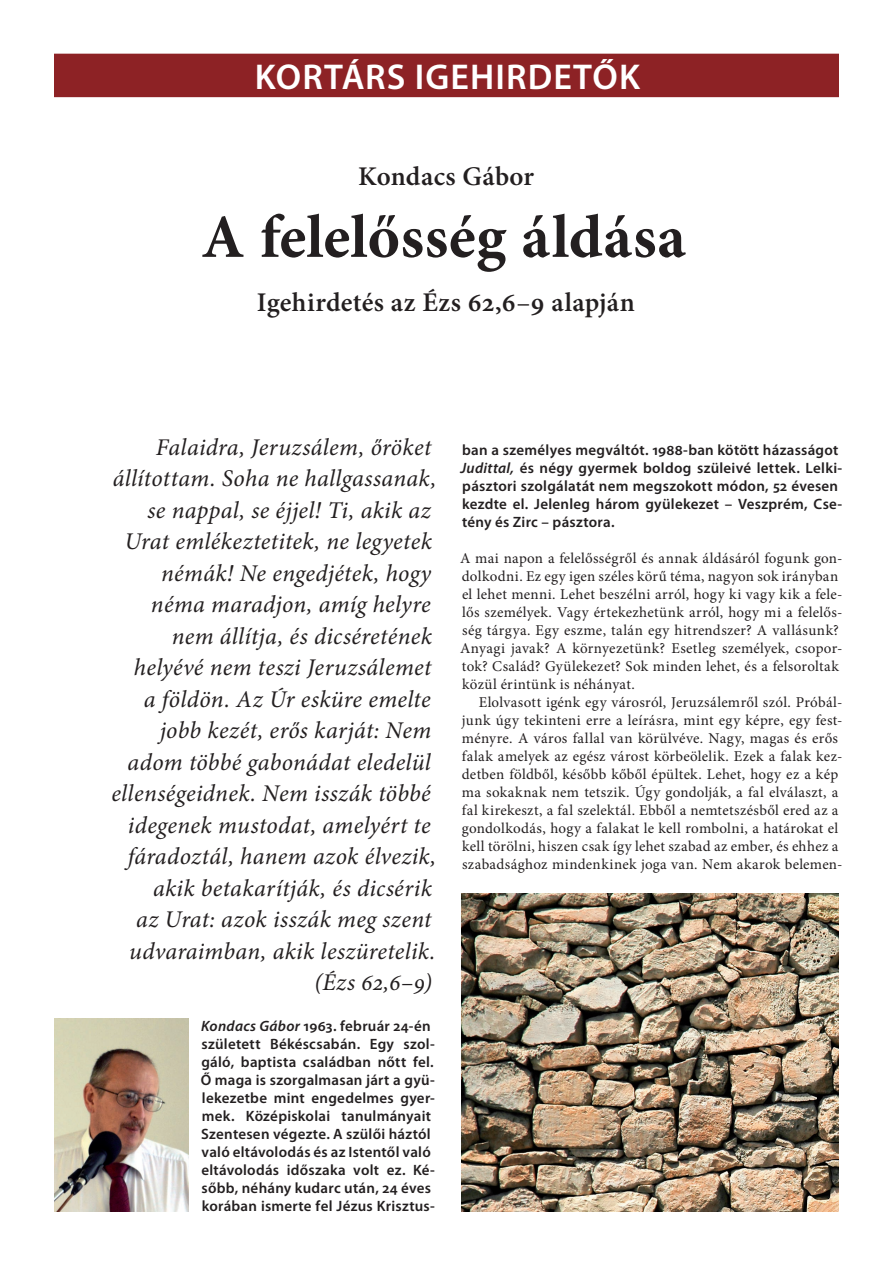
<style>
.page{position:relative;width:893px;height:1263px;background:#fff}
.page>*{position:absolute;margin:0;border:0;box-sizing:border-box;transform-origin:0 0}
.t1{font:700 61.5px "Minion Pro";letter-spacing:.005em;color:#231f20}
.t2{font:600 36px "Myriad Pro";letter-spacing:.03em;color:#fff}
.t3{font:600 27px "Minion Pro";letter-spacing:.01em;color:#231f20}
.t4{font:italic 24px/31.5px "Minion Pro";letter-spacing:.01em;color:#231f20;text-align:right}
.t5{font:15px/18px "Minion Pro";letter-spacing:.02em;color:#231f20}
.t6{font:600 15px/18px "Myriad Pro";letter-spacing:.02em;color:#231f20}
.s1{font-weight:400}
.s2{font-style:normal}
.s3{font-style:italic}
</style>
<div class="page">
<div style="left:54px;top:54px;width:785px;height:43px;background:#8d2225"></div>
<img style="left:54px;top:1018px;width:134px;height:194px">
<img style="left:461px;top:893px;width:378px;height:319px">
<h2 class="t2" style="left:255px;top:54px;width:362px">kortárs igehirdetők</h2>
<h3 class="t3" style="left:358px;top:158px;width:178px">Kondacs Gábor</h3>
<h1 class="t1" style="left:201px;top:194px;width:486px">A felelősség áldása</h1>
<h3 class="t3" style="left:257px;top:284px;width:380px">Igehirdetés az Ézs 62,6<span class="s1">–</span>9 alapján</h3>
<p class="t4" style="left:111px;top:431px;width:326px">Falaidra, Jeruzsálem, őröket állítottam. Soha ne hallgassanak, se nappal, se éjjel! Ti, akik az<br>Urat emlékeztetitek, ne legyetek némák! Ne engedjétek, hogy néma maradjon, amíg helyre nem állítja, és dicséretének helyévé nem teszi Jeruzsálemet<br>a földön. Az Úr esküre emelte jobb kezét, erős karját: Nem adom többé gabonádat eledelül ellenségeidnek. Nem isszák többé idegenek mustodat, amelyért te fáradoztál, hanem azok élvezik, akik betakarítják, és dicsérik<br>az Urat: azok isszák meg szent udvaraimban, akik leszüretelik. (Ézs 62,6<span class="s2">–</span>9)</p>
<p class="t6" style="left:201px;top:1016px;width:236px"><span class="s3">Kondacs Gábor</span> 1963. február 24-én született Békéscsabán. Egy szol&shy;gáló, baptista családban nőtt fel.<br>Ő maga is szorgalmasan járt a gyü&shy;lekezetbe mint engedelmes gyer&shy;mek. Középiskolai tanulmányait Szentesen végezte. A szülői háztól való eltávolodás és az Istentől való eltávolodás időszaka volt ez. Ké&shy;sőbb, néhány kudarc után, 24 éves korában ismerte fel Jézus Krisztus-</p>
<p class="t6" style="left:461px;top:440px;width:383px">ban a személyes megváltót. 1988-ban kötött házasságot <span class="s3">Judittal,</span> és négy gyermek boldog szüleivé lettek. Lelki&shy;pásztori szolgálatát nem megszokott módon, 52 évesen kezdte el. Jelenleg három gyülekezet – Veszprém, Cse&shy;tény és Zirc – pásztora.</p>
<p class="t5" style="left:460px;top:549px;width:384px">A mai napon a felelősségről és annak áldásáról fogunk gon&shy;dolkodni. Ez egy igen széles körű téma, nagyon sok irányban el lehet menni. Lehet beszélni arról, hogy ki vagy kik a fele&shy;lős személyek. Vagy értekezhetünk arról, hogy mi a felelős&shy;ség tárgya. Egy eszme, talán egy hitrendszer? A vallásunk?<br>Anyagi javak? A környezetünk? Esetleg személyek, csopor&shy;tok? Család? Gyülekezet? Sok minden lehet, és a felsoroltak közül érintünk is néhányat.</p>
<p class="t5" style="left:462px;top:693px;width:382px;text-indent:17px">Elolvasott igénk egy városról, Jeruzsálemről szól. Próbál&shy;junk úgy tekinteni erre a leírásra, mint egy képre, egy fest&shy;ményre. A város fallal van körülvéve. Nagy, magas és erős falak amelyek az egész várost körbeölelik. Ezek a falak kez&shy;detben földből, később kőből épültek. Lehet, hogy ez a kép ma sokaknak nem tetszik. Úgy gondolják, a fal elválaszt, a fal kirekeszt, a fal szelektál. Ebből a nemtetszésből ered az a gondolkodás, hogy a falakat le kell rombolni, a határokat el kell törölni, hiszen csak így lehet szabad az ember, és ehhez a szabadsághoz mindenkinek joga van. Nem akarok belemen-</p>
</div>
